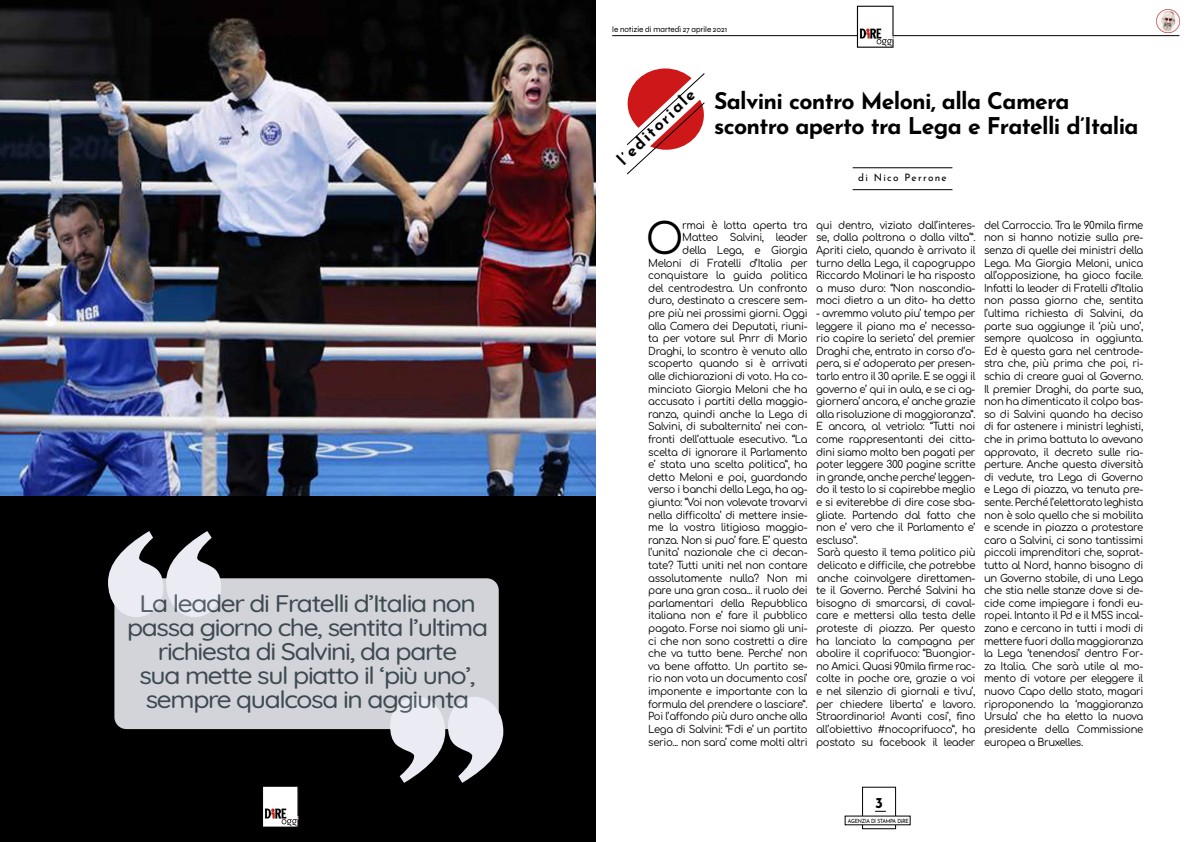
<style>
.page{position:relative;width:1191px;height:842px;background:#fff}
.page>*{position:absolute;margin:0;border:0;box-sizing:border-box;transform-origin:0 0}
.t1{font:42.8px "Comfortaa";color:#000;scale:.96 1}
.t2{font:300 24px/24px "Quicksand";letter-spacing:-.05em;color:#445258;text-align:center;scale:1.1 1}
.t3{font:700 23px/25px "Josefin Sans";letter-spacing:-.03em;color:#000}
.t4{font:700 16px "Josefin Sans";color:#000}
.t5{font:700 15px "Josefin Sans";color:#000}
.t6{font:10.5px/12.6px "Comfortaa";letter-spacing:-.03em;color:#000;text-align:justify;scale:.96 1}
.t7{font:10.2px "Josefin Sans";letter-spacing:.13em;color:#000}
.t8{font:8px "Syne";color:#000}
.t9{font:5.7px "Josefin Sans";letter-spacing:-.04em;color:#000;scale:.88 1}
.s1{font-weight:700}
</style>
<div class="page">
<svg style="left:627px;top:68px;width:78px;height:107px"></svg>
<img style="left:1156px;top:9px;width:24px;height:25px">
<hr style="left:852px;top:189px;width:100px;height:1px;background:#000">
<hr style="left:852px;top:167px;width:100px;height:1px;background:#000">
<div style="left:0;top:0;width:595px;height:842px;background:#000"></div>
<img style="left:0;top:5px;width:595px;height:490px">
<svg style="left:108px;top:531px;width:112px;height:73px"></svg>
<svg style="left:390px;top:713px;width:113px;height:70px"></svg>
<svg style="left:114px;top:578px;width:385px;height:151px;background:#d5d5dc"></svg>
<hr style="left:612px;top:35px;width:567px;height:1px;background:#000">
<div style="left:862px;top:787px;width:34px;height:42px;background:#fff;border:1px solid #000"></div>
<div style="left:845px;top:816px;width:65px;height:9px;background:#fff"></div>
<img style="left:842px;top:5px;width:74px;height:42px">
<img style="left:263px;top:786px;width:36px;height:41px">
<h2 class="t2" style="left:127px;top:589px;width:330px">La leader di Fratelli d’Italia non passa giorno che, sentita l’ultima richiesta di Salvini, da parte<br>sua mette sul piatto il ‘più uno’, sempre qualcosa in aggiunta</h2>
<p class="t8" style="left:612px;top:24px;width:117px">le notizie di martedì 27 aprile 2021</p>
<h3 class="t4" style="left:611px;top:153px;width:103px;rotate:-44deg">l’editoriale</h3>
<h3 class="t3" style="left:714px;top:86px;width:426px">Salvini contro Meloni, alla Camera scontro aperto tra Lega e Fratelli d’Italia</h3>
<p class="t7" style="left:858px;top:170px;width:90px">di Nico Perrone</p>
<p class="t6" style="left:648px;top:217px;width:167px;text-align:right">rmai è lotta aperta tra<br>Matteo Salvini, leader<br>della Lega, e Giorgia<br>Meloni di Fratelli d’Italia per conquistare la guida politica del centrodestra. Un confronto duro, destinato a crescere sem&shy;pre più nei prossimi giorni. Oggi alla Camera dei Deputati, riuni&shy;ta per votare sul Pnrr di Mario<br>Draghi, lo scontro è venuto allo scoperto quando si è arrivati alle dichiarazioni di voto. Ha co&shy;minciato Giorgia Meloni che ha accusato i partiti della maggio&shy;ranza, quindi anche la Lega di<br>Salvini, di subalternita’ nei con&shy;fronti dell’attuale esecutivo. “La scelta di ignorare il Parlamento e’ stata una scelta politica”, ha detto Meloni e poi, guardando verso i banchi della Lega, ha ag&shy;giunto: “Voi non volevate trovarvi nella difficolta’ di mettere insie&shy;me la vostra litigiosa maggio&shy;ranza. Non si puo’ fare. E’ questa l’unita’ nazionale che ci decan&shy;tate? Tutti uniti nel non contare assolutamente nulla? Non mi pare una gran cosa... il ruolo dei parlamentari della Repubblica italiana non e’ fare il pubblico pagato. Forse noi siamo gli uni&shy;ci che non sono costretti a dire che va tutto bene. Perche’ non va bene affatto. Un partito se&shy;rio non vota un documento cosi’ imponente e importante con la formula del prendere o lasciare”.<br>Poi l’affondo più duro anche alla<br>Lega di Salvini: “Fdi e’ un partito serio... non sara’ come molti altri</p>
<p class="t6" style="left:816px;top:217px;width:167px">qui dentro, viziato dall’interes&shy;se, dalla poltrona o dalla vilta’”.<br>Apriti cielo, quando è arrivato il turno della Lega, il capogruppo Riccardo Molinari le ha risposto a muso duro: “Non nascondia&shy;moci dietro a un dito- ha detto</p>
<h1 class="t1" style="left:645px;top:200px;width:41px">O</h1>
<p class="t6" style="left:816px;top:306px;width:168px;text-align:left">- avremmo voluto piu’ tempo per leggere il piano ma e’ necessa&shy;rio capire la serieta’ del premier<br>Draghi che, entrato in corso d’o&shy;pera, si e’ adoperato per presen&shy;tarlo entro il 30 aprile. E se oggi il governo e’ qui in aula, e se ci ag&shy;giornera’ ancora, e’ anche grazie alla risoluzione di maggioranza”.<br>E ancora, al vetriolo: “Tutti noi come rappresentanti dei citta&shy;dini siamo molto ben pagati per poter leggere 300 pagine scritte in grande, anche perche’ leggen&shy;do il testo lo si capirebbe meglio e si eviterebbe di dire cose sba&shy;gliate. Partendo dal fatto che non e’ vero che il Parlamento e’ escluso”.<br>Sarà questo il tema politico più delicato e difficile, che potrebbe anche coinvolgere direttamen&shy;te il Governo. Perché Salvini ha bisogno di smarcarsi, di caval&shy;care e mettersi alla testa delle proteste di piazza. Per questo ha lanciato la campagna per abolire il coprifuoco: “Buongior&shy;no Amici. Quasi 90mila firme rac&shy;colte in poche ore, grazie a voi e nel silenzio di giornali e tivu’, per chiedere liberta’ e lavoro.<br>Straordinario! Avanti cosi’, fino all’obiettivo #nocoprifuoco”, ha postato su facebook il leader</p>
<p class="t6" style="left:984px;top:217px;width:167px">del Carroccio. Tra le 90mila firme non si hanno notizie sulla pre&shy;senza di quelle dei ministri della Lega. Ma Giorgia Meloni, unica all’opposizione, ha gioco facile.<br>Infatti la leader di Fratelli d’Italia non passa giorno che, sentita l’ultima richiesta di Salvini, da parte sua aggiunge il ‘più uno’, sempre qualcosa in aggiunta.<br>Ed è questa gara nel centrode&shy;stra che, più prima che poi, ri&shy;schia di creare guai al Governo.<br>Il premier Draghi, da parte sua, non ha dimenticato il colpo bas&shy;so di Salvini quando ha deciso di far astenere i ministri leghisti, che in prima battuta lo avevano approvato, il decreto sulle ria&shy;perture. Anche questa diversità di vedute, tra Lega di Governo e Lega di piazza, va tenuta pre&shy;sente. Perché l’elettorato leghista non è solo quello che si mobilita e scende in piazza a protestare caro a Salvini, ci sono tantissimi piccoli imprenditori che, soprat&shy;tutto al Nord, hanno bisogno di un Governo stabile, di una Lega che stia nelle stanze dove si de&shy;cide come impiegare i fondi eu&shy;ropei. Intanto il Pd e il M5S incal&shy;zano e cercano in tutti i modi di mettere fuori dalla maggioranza la Lega ‘tenendosi’ dentro For&shy;za Italia. Che sarà utile al mo&shy;mento di votare per eleggere il nuovo Capo dello stato, magari riproponendo la ‘maggioranza Ursula’ che ha eletto la nuova presidente della Commissione europea a Bruxelles.</p>
<h3 class="t5" style="left:875px;top:792px;width:9px">3</h3>
<p class="t9" style="left:848px;top:816px;width:71px">AGENZIA DI STAMPA D<span class="s1">i</span>RE</p>
</div>
